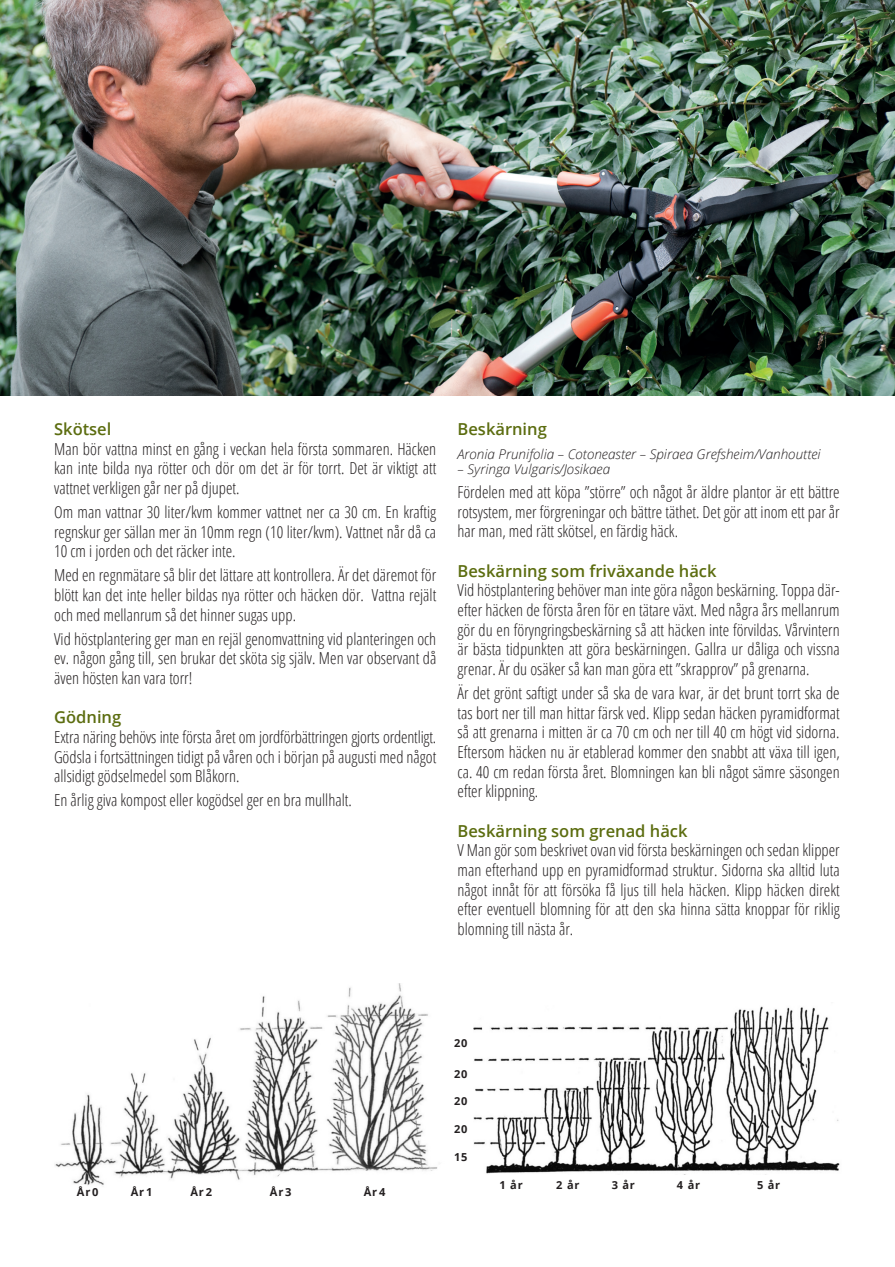
<style>
.page{position:relative;width:895px;height:1267px;background:#fff}
.page>*{position:absolute;margin:0;border:0;box-sizing:border-box;transform-origin:0 0}
.t1{font:300 condensed 16.5px/19.6px "Open Sans";color:#231f20;text-align:justify}
.t2{font:600 16.5px "Open Sans";color:#5c6d10}
.t3{font:italic 300 13.5px "Open Sans";color:#231f20}
.t4{font:700 11.1px "Open Sans";letter-spacing:.12em;color:#231f20}
.t5{font:700 10.95px "Open Sans";letter-spacing:.07em;color:#231f20}
</style>
<div class="page">
<img style="left:0;top:0;width:894px;height:396px">
<img style="left:55px;top:983px;width:383px;height:202px">
<img style="left:473px;top:1006px;width:367px;height:167px">
<p class="t2" style="left:54px;top:417px;width:59px">Skötsel</p>
<p class="t1" style="left:54px;top:438px;width:383px">Man bör vattna minst en gång i veckan hela första sommaren. Häcken kan inte bilda nya rötter och dör om det är för torrt. Det är viktigt att vattnet verkligen går ner på djupet.</p>
<p class="t1" style="left:54px;top:501px;width:383px">Om man vattnar 30 liter/kvm kommer vattnet ner ca 30 cm. En kraftig regnskur ger sällan mer än 10mm regn (10 liter/kvm). Vattnet når då ca 10 cm i jorden och det räcker inte.</p>
<p class="t1" style="left:54px;top:565px;width:383px">Med en regnmätare så blir det lättare att kontrollera. Är det däremot för blött kan det inte heller bildas nya rötter och häcken dör. Vattna rejält och med mellanrum så det hinner sugas upp.</p>
<p class="t1" style="left:54px;top:628px;width:383px">Vid höstplantering ger man en rejäl genomvattning vid planteringen och ev. någon gång till, sen brukar det sköta sig själv. Men var observant då även hösten kan vara torr!</p>
<p class="t2" style="left:54px;top:706px;width:69px">Gödning</p>
<p class="t1" style="left:54px;top:726px;width:383px">Extra näring behövs inte första året om jordförbättringen gjorts ordentligt.<br>Gödsla i fortsättningen tidigt på våren och i början på augusti med något allsidigt gödselmedel som Blåkorn.</p>
<p class="t1" style="left:54px;top:790px;width:299px">En årlig giva kompost eller kogödsel ger en bra mullhalt.</p>
<p class="t2" style="left:457px;top:417px;width:91px">Beskärning</p>
<p class="t3" style="left:457px;top:445px;width:364px">Aronia Prunifolia – Cotoneaster – Spiraea Grefsheim/Vanhouttei</p>
<p class="t3" style="left:457px;top:460px;width:154px">– Syringa Vulgaris/Josikaea</p>
<p class="t1" style="left:457px;top:481px;width:383px">Fördelen med att köpa ”större” och något år äldre plantor är ett bättre rotsystem, mer förgreningar och bättre täthet. Det gör att inom ett par år har man, med rätt skötsel, en färdig häck.</p>
<p class="t2" style="left:457px;top:559px;width:260px">Beskärning som friväxande häck</p>
<p class="t1" style="left:457px;top:580px;width:383px">Vid höstplantering behöver man inte göra någon beskärning. Toppa där&shy;efter häcken de första åren för en tätare växt. Med några års mellanrum gör du en föryngringsbeskärning så att häcken inte förvildas. Vårvintern är bästa tidpunkten att göra beskärningen. Gallra ur dåliga och vissna grenar. Är du osäker så kan man göra ett ”skrapprov” på grenarna.</p>
<p class="t1" style="left:457px;top:682px;width:383px">Är det grönt saftigt under så ska de vara kvar, är det brunt torrt ska de tas bort ner till man hittar färsk ved. Klipp sedan häcken pyramidformat så att grenarna i mitten är ca 70 cm och ner till 40 cm högt vid sidorna.<br>Eftersom häcken nu är etablerad kommer den snabbt att växa till igen, ca. 40 cm redan första året. Blomningen kan bli något sämre säsongen efter klippning.</p>
<p class="t2" style="left:457px;top:819px;width:231px">Beskärning som grenad häck</p>
<p class="t1" style="left:457px;top:839px;width:383px">V Man gör som beskrivet ovan vid första beskärningen och sedan klipper man efterhand upp en pyramidformad struktur. Sidorna ska alltid luta något innåt för att försöka få ljus till hela häcken. Klipp häcken direkt efter eventuell blomning för att den ska hinna sätta knoppar för riklig blomning till nästa år.</p>
<p class="t4" style="left:77px;top:1184px;width:23px">År0</p>
<p class="t4" style="left:131px;top:1184px;width:23px">År1</p>
<p class="t4" style="left:190px;top:1184px;width:23px">År2</p>
<p class="t4" style="left:270px;top:1184px;width:23px">År3</p>
<p class="t4" style="left:364px;top:1184px;width:23px">År4</p>
<p class="t5" style="left:454px;top:1034px;width:15px">20</p>
<p class="t5" style="left:454px;top:1065px;width:15px">20</p>
<p class="t5" style="left:454px;top:1093px;width:15px">20</p>
<p class="t5" style="left:454px;top:1120px;width:15px">20</p>
<p class="t5" style="left:454px;top:1148px;width:15px">15</p>
<p class="t5" style="left:499px;top:1176px;width:25px">1 år</p>
<p class="t5" style="left:556px;top:1176px;width:25px">2 år</p>
<p class="t5" style="left:611px;top:1176px;width:25px">3 år</p>
<p class="t5" style="left:676px;top:1176px;width:25px">4 år</p>
<p class="t5" style="left:756px;top:1176px;width:25px">5 år</p>
</div>
